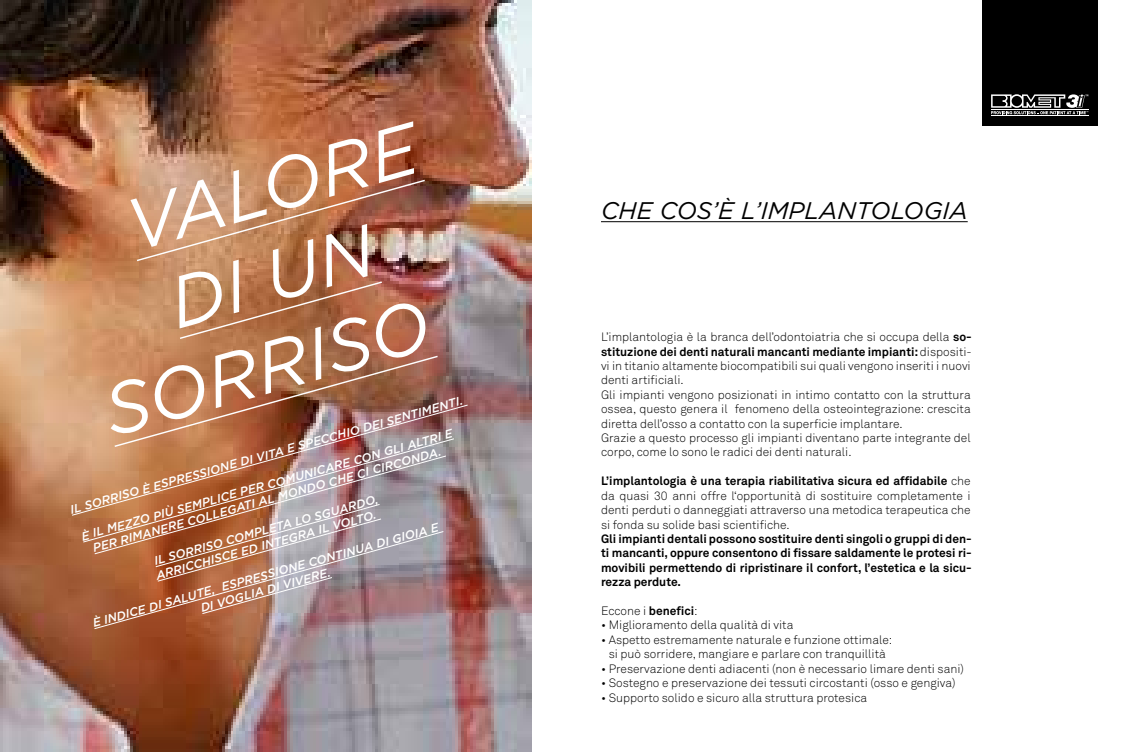
<style>
.page{position:relative;width:1134px;height:752px;background:#fff}
.page>*{position:absolute;margin:0;border:0;box-sizing:border-box;transform-origin:0 0}
.t1{font:italic 72px "Gotham";color:#fff}
.t2{font:italic 24px "Gotham";color:#000}
.t3{font:300 12px/14.4px "Akkurat";color:#000}
.t4{font:italic 500 12px/14.4px "Gotham";color:#fff}
.t5{font:700 12px/14.4px "Akkurat";color:#000;text-align:justify}
.s1{font-weight:700}
</style>
<div class="page">
<img style="left:0;top:0;width:532px;height:750px">
<svg style="left:72px;top:404px;width:396px;height:111px;background:#b48b77"></svg>
<svg style="left:83px;top:438px;width:371px;height:104px;background:#b3826c"></svg>
<svg style="left:94px;top:455px;width:352px;height:99px;background:#af826d"></svg>
<svg style="left:94px;top:504px;width:350px;height:124px;background:#a97b6a"></svg>
<img style="left:135px;top:178px;width:291px;height:84px">
<svg style="left:178px;top:280px;width:206px;height:60px;background:#b1714b"></svg>
<img style="left:113px;top:354px;width:326px;height:94px">
<hr style="left:601px;top:221px;width:367px;height:1px;background:#000">
<div style="left:983px;top:0;width:115px;height:125px;background:#000"></div>
<svg style="left:991px;top:94px;width:97px;height:20px"></svg>
<hr style="left:991px;top:109px;width:97px;height:1px;background:#fff">
<hr style="left:991px;top:115px;width:97px;height:1px;background:#fff">
<h1 class="t1" style="left:115px;top:183px;width:300px;rotate:-16deg">VALORE</h1>
<h1 class="t1" style="left:158px;top:261px;width:211px;rotate:-16deg">DI UN</h1>
<h1 class="t1" style="left:93px;top:369px;width:337px;rotate:-16deg">SORRISO</h1>
<p class="t4" style="left:69px;top:504px;width:408px;rotate:-16deg">IL SORRISO È ESPRESSIONE DI VITA E SPECCHIO DEI SENTIMENTI.</p>
<p class="t4" style="left:88px;top:528px;width:378px;text-indent:-8px;rotate:-16deg">È IL MEZZO PIÙ SEMPLICE PER COMUNICARE CON GLI ALTRI E<br>PER RIMANERE COLLEGATI AL MONDO CHE CI CIRCONDA.</p>
<p class="t4" style="left:150px;top:555px;width:236px;rotate:-16deg">IL SORRISO COMPLETA LO SGUARDO,<br>ARRICCHISCE ED INTEGRA IL VOLTO.</p>
<p class="t4" style="left:195px;top:587px;width:252px;text-indent:-108px;rotate:-16deg">È INDICE DI SALUTE, ESPRESSIONE CONTINUA DI GIOIA E<br>DI VOGLIA DI VIVERE.</p>
<h2 class="t2" style="left:601px;top:194px;width:368px">CHE COS’È L’IMPLANTOLOGIA</h2>
<p class="t3" style="left:601px;top:329px;width:372px">L’implantologia è la branca dell’odontoiatria che si occupa della <span class="s1">so&shy;stituzione dei denti naturali mancanti mediante impianti:</span> dispositi&shy;vi in titanio altamente biocompatibili sui quali vengono inseriti i nuovi denti artificiali.<br>Gli impianti vengono posizionati in intimo contatto con la struttura ossea, questo genera il fenomeno della osteointegrazione: crescita diretta dell’osso a contatto con la superficie implantare.<br>Grazie a questo processo gli impianti diventano parte integrante del corpo, come lo sono le radici dei denti naturali.</p>
<p class="t3" style="left:601px;top:473px;width:371px;text-align:justify"><span class="s1">L’implantologia è una terapia riabilitativa sicura ed affidabile</span> che da quasi 30 anni offre l‘opportunità di sostituire completamente i denti perduti o danneggiati attraverso una metodica terapeutica che si fonda su solide basi scientifiche.</p>
<p class="t5" style="left:601px;top:531px;width:372px">Gli impianti dentali possono sostituire denti singoli o gruppi di den&shy;ti mancanti, oppure consentono di fissare saldamente le protesi ri&shy;movibili permettendo di ripristinare il confort, l’estetica e la sicu&shy;rezza perdute.</p>
<p class="t3" style="left:601px;top:603px;width:98px">Eccone i <span class="s1">benefici</span>:</p>
<p class="t3" style="left:601px;top:617px;width:194px">• Miglioramento della qualità di vita</p>
<p class="t3" style="left:601px;top:632px;width:293px;text-align:center">• Aspetto estremamente naturale e funzione ottimale: si può sorridere, mangiare e parlare con tranquillità</p>
<p class="t3" style="left:601px;top:660px;width:364px">• Preservazione denti adiacenti (non è necessario limare denti sani)</p>
<p class="t3" style="left:601px;top:675px;width:356px">• Sostegno e preservazione dei tessuti circostanti (osso e gengiva)</p>
<p class="t3" style="left:601px;top:689px;width:268px">• Supporto solido e sicuro alla struttura protesica</p>
</div>
